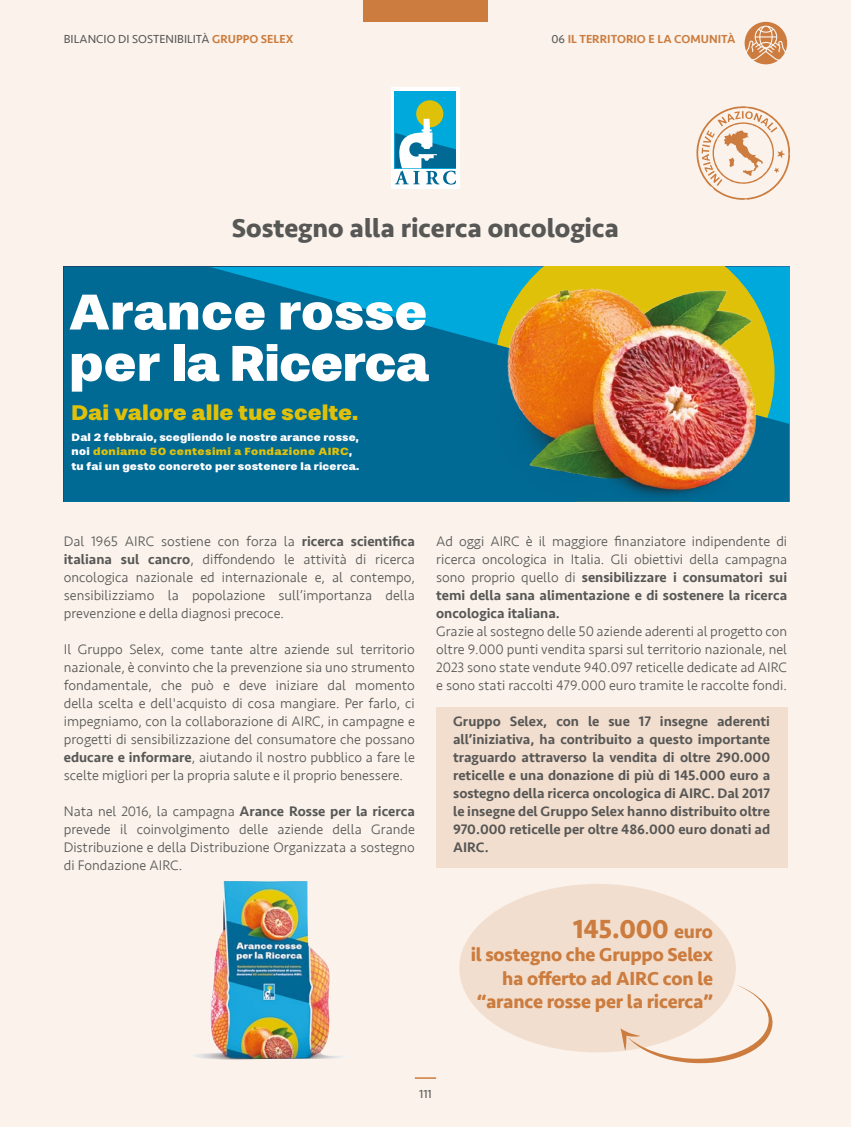
<style>
.page{position:relative;width:851px;height:1127px;background:#fff}
.page>*{position:absolute;margin:0;border:0;box-sizing:border-box;transform-origin:0 0}
.t1{font:900 51px/51.3px "Stevie Sans";color:#fff;scale:1.08 1}
.t2{font:800 39px/39px "Open Sans";color:#fff}
.t3{font:700 27px "Seravek";color:#575756}
.t4{font:700 27px "Seravek";letter-spacing:-.01em;color:#cb7c3e}
.t5{font:900 21.6px "Stevie Sans";color:#e0c10a;scale:1.08 1}
.t6{font:700 19.5px/23.4px "Seravek";letter-spacing:-.01em;color:#cb7c3e;text-align:right}
.t7{font:300 14.25px/18px "Seravek";color:#575756;text-align:justify}
.t8{font:500 14.25px/18px "Seravek";color:#575756;text-align:justify}
.t9{font:12px "Seravek";color:#575756}
.t10{font:500 12px "Seravek";color:#cb7c3e}
.t11{font:900 10.8px "Stevie Sans";letter-spacing:.01em;color:#fff;scale:1.09 1}
.t12{font:900 10.65px "Stevie Sans";letter-spacing:.03em;color:#e0c10a;scale:1.13 1}
.s1{font-weight:500;color:#cb7c3e}
.s2{font-weight:400;color:#575756}
.s3{font-size:10.8px;color:#fff}
.s4{font-weight:500}
.s5{font-size:19.5px}
</style>
<div class="page">
<div style="left:1px;top:0;width:849px;height:1127px;background:#faf2eb"></div>
<hr style="left:0;top:0;width:1px;height:1127px;background:#faf2eb">
<svg style="left:696px;top:106px;width:94px;height:94px"></svg>
<div style="left:363px;top:0;width:125px;height:21px;background:#cb7c3e"></div>
<hr style="left:415px;top:1077px;width:21px;height:2px;background:#cb7c3e">
<svg style="left:744px;top:22px;width:43px;height:42px"></svg>
<div style="left:436px;top:707px;width:351px;height:160px;background:#f2dece"></div>
<div style="left:459px;top:884px;width:276px;height:168px;background:#f2dece;border-radius:50%"></div>
<svg style="left:620px;top:985px;width:152px;height:79px"></svg>
<div style="left:391px;top:87px;width:68px;height:101px;background:#fff"></div>
<div style="left:395px;top:91px;width:61px;height:77px;background:#00a9db"></div>
<div style="left:416px;top:100px;width:27px;height:27px;background:#e0c10a;border-radius:50%"></div>
<svg style="left:395px;top:119px;width:61px;height:66px"></svg>
<svg style="left:64px;top:267px;width:725px;height:235px;background:#006f9b"></svg>
<img style="left:477px;top:267px;width:305px;height:235px">
<img style="left:193px;top:881px;width:150px;height:178px">
<p class="t9" style="left:64px;top:29px;width:231px">BILANCIO DI SOSTENIBILITÀ <span class="s1">GRUPPO SELEX</span></p>
<p class="t10" style="left:551px;top:31px;width:185px"><span class="s2">06</span> IL TERRITORIO E LA COMUNITÀ</p>
<h3 class="t3" style="left:232px;top:206px;width:388px">Sostegno alla ricerca oncologica</h3>
<h1 class="t1" style="left:69px;top:286px;width:335px">Arance rosse per la Ricerca</h1>
<h2 class="t2" style="left:64px;top:297px;width:323px">ARANCE ROSSE<br>PER LA RICERCA.</h2>
<h3 class="t5" style="left:71px;top:399px;width:267px">Dai valore alle tue scelte.</h3>
<p class="t11" style="left:72px;top:430px;width:265px">Dal 2 febbraio, scegliendo le nostre arance rosse,</p>
<p class="t12" style="left:72px;top:445px;width:250px"><span class="s3">noi</span> doniamo 50 centesimi a Fondazione AIRC<span class="s3">,</span></p>
<p class="t11" style="left:72px;top:459px;width:265px">tu fai un gesto concreto per sostenere la ricerca.</p>
<p class="t7" style="left:64px;top:532px;width:352px">Dal 1965 AIRC sostiene con forza la <span class="s4">ricerca scientifica italiana sul cancro</span>, diffondendo le attività di ricerca oncologica nazionale ed internazionale e, al contempo, sensibilizziamo la popolazione sull’importanza della prevenzione e della diagnosi precoce.</p>
<p class="t7" style="left:64px;top:640px;width:352px">Il Gruppo Selex, come tante altre aziende sul territorio nazionale, è convinto che la prevenzione sia uno strumento fondamentale, che può e deve iniziare dal momento della scelta e dell'acquisto di cosa mangiare. Per farlo, ci impegniamo, con la collaborazione di AIRC, in campagne e progetti di sensibilizzazione del consumatore che possano <span class="s4">educare e informare</span>, aiutando il nostro pubblico a fare le scelte migliori per la propria salute e il proprio benessere.</p>
<p class="t7" style="left:64px;top:802px;width:352px">Nata nel 2016, la campagna <span class="s4">Arance Rosse per la ricerca </span>prevede il coinvolgimento delle aziende della Grande Distribuzione e della Distribuzione Organizzata a sostegno di Fondazione AIRC.</p>
<p class="t7" style="left:436px;top:532px;width:352px">Ad oggi AIRC è il maggiore finanziatore indipendente di ricerca oncologica in Italia. Gli obiettivi della campagna sono proprio quello di <span class="s4">sensibilizzare i consumatori sui temi della sana alimentazione e di sostenere la ricerca oncologica italiana.</span></p>
<p class="t7" style="left:436px;top:622px;width:352px">Grazie al sostegno delle 50 aziende aderenti al progetto con oltre 9.000 punti vendita sparsi sul territorio nazionale, nel 2023 sono state vendute 940.097 reticelle dedicate ad AIRC e sono stati raccolti 479.000 euro tramite le raccolte fondi.</p>
<p class="t8" style="left:453px;top:712px;width:318px">Gruppo Selex, con le sue 17 insegne aderenti all’iniziativa, ha contribuito a questo importante traguardo attraverso la vendita di oltre 290.000 reticelle e una donazione di più di 145.000 euro a sostegno della ricerca oncologica di AIRC. Dal 2017 le insegne del Gruppo Selex hanno distribuito oltre 970.000 reticelle per oltre 486.000 euro donati ad AIRC.</p>
<h3 class="t4" style="left:573px;top:907px;width:141px">145.000 <span class="s5">euro</span></h3>
<h3 class="t6" style="left:470px;top:943px;width:244px">il sostegno che Gruppo Selex ha offerto ad AIRC con le “arance rosse per la ricerca”</h3>
<p class="t9" style="left:419px;top:1084px;width:14px">111</p>
</div>
